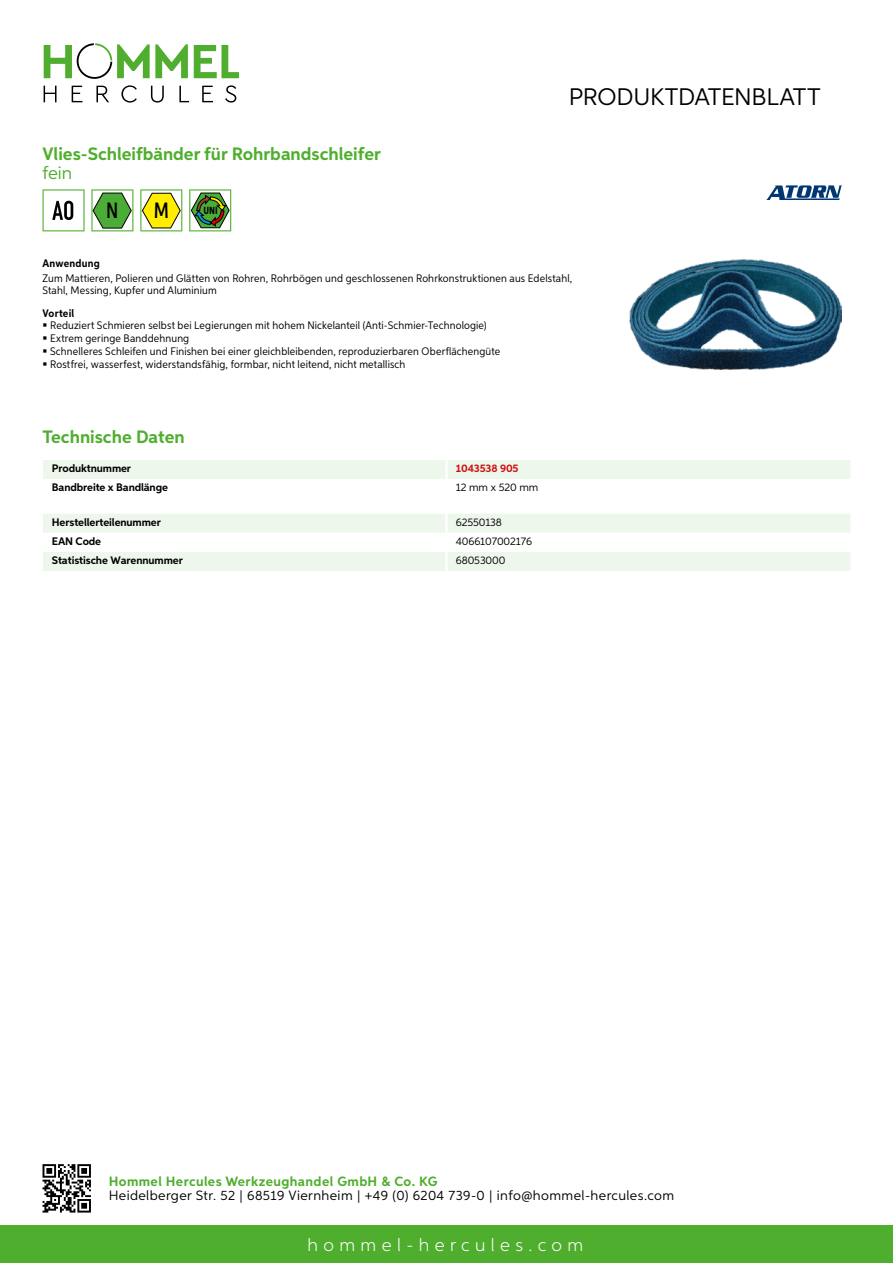
<style>
.page{position:relative;width:893px;height:1263px;background:#fff}
.page>*{position:absolute;margin:0;border:0;box-sizing:border-box;transform-origin:0 0}
.t1{font:24px "Aspira";letter-spacing:-.01em;color:#000}
.t2{font:500 22.2px "Aspira XX Nar";color:#000}
.t3{font:700 18px "Aspira";color:#50ae2f}
.t4{font:300 18px "Aspira";letter-spacing:.3em;color:#fff}
.t5{font:18px "Aspira";color:#50ae2f}
.t6{font:13.5px "Aspira";letter-spacing:.03em;color:#000}
.t7{font:700 13.5px "Aspira";letter-spacing:.03em;color:#50ae2f}
.t8{font:10.95px/12.8px "Aspira Nar";letter-spacing:.015em;color:#000}
.t9{font:700 10.95px "Aspira";letter-spacing:-.01em;color:#000}
.t10{font:10.95px "Aspira";letter-spacing:-.01em;color:#000}
.t11{font:700 10.95px "Aspira Nar";letter-spacing:.02em;color:#000}
.t12{font:700 10.95px "Aspira";letter-spacing:-.01em;color:#cd1013}
.t13{font:700 10.35px "Aspira XX Nar";color:#000}
</style>
<div class="page">
<div style="left:0;top:1226px;width:893px;height:37px;background:#50ae2f"></div>
<svg style="left:43px;top:1164px;width:48px;height:48px"></svg>
<svg style="left:194px;top:45px;width:45px;height:33px"></svg>
<svg style="left:44px;top:43px;width:144px;height:36px"></svg>
<svg style="left:44px;top:86px;width:13px;height:16px"></svg>
<svg style="left:72px;top:86px;width:10px;height:16px"></svg>
<svg style="left:96px;top:86px;width:13px;height:16px"></svg>
<svg style="left:121px;top:85px;width:16px;height:18px"></svg>
<svg style="left:151px;top:86px;width:13px;height:17px"></svg>
<svg style="left:179px;top:86px;width:10px;height:16px"></svg>
<svg style="left:202px;top:86px;width:11px;height:16px"></svg>
<svg style="left:225px;top:85px;width:11px;height:18px"></svg>
<div style="left:43px;top:460px;width:807px;height:19px;background:#eef7eb"></div>
<svg style="left:43px;top:514px;width:807px;height:57px"></svg>
<hr style="left:445px;top:552px;width:3px;height:19px;background:#fff">
<svg style="left:43px;top:189px;width:42px;height:42px"></svg>
<svg style="left:91px;top:189px;width:42px;height:42px"></svg>
<svg style="left:140px;top:189px;width:42px;height:42px"></svg>
<svg style="left:189px;top:189px;width:42px;height:42px"></svg>
<img style="left:629px;top:259px;width:213px;height:111px">
<svg style="left:766px;top:185px;width:76px;height:15px"></svg>
<h3 class="t3" style="left:43px;top:142px;width:340px">Vlies-Schleifbänder für Rohrbandschleifer</h3>
<h3 class="t5" style="left:43px;top:162px;width:31px">fein</h3>
<h2 class="t2" style="left:106px;top:197px;width:14px">N</h2>
<h2 class="t2" style="left:154px;top:197px;width:17px">M</h2>
<p class="t13" style="left:203px;top:205px;width:16px">UNI</p>
<h1 class="t1" style="left:569px;top:82px;width:253px">Produktdatenblatt</h1>
<p class="t11" style="left:43px;top:257px;width:59px">Anwendung</p>
<p class="t8" style="left:43px;top:273px;width:531px;line-height:12px">Zum Mattieren, Polieren und Glätten von Rohren, Rohrbögen und geschlossenen Rohrkonstruktionen aus Edelstahl,<br>Stahl, Messing, Kupfer und Aluminium</p>
<p class="t11" style="left:43px;top:306px;width:33px">Vorteil</p>
<p class="t8" style="left:50px;top:319px;width:452px">Reduziert Schmieren selbst bei Legierungen mit hohem Nickelanteil (Anti-Schmier-Technologie)<br>Extrem geringe Banddehnung<br>Schnelleres Schleifen und Finishen bei einer gleichbleibenden, reproduzierbaren Oberflächengüte Rostfrei, wasserfest, widerstandsfähig, formbar, nicht leitend, nicht metallisch</p>
<h3 class="t3" style="left:43px;top:426px;width:144px">Technische Daten</h3>
<p class="t9" style="left:52px;top:461px;width:81px">Produktnummer</p>
<p class="t12" style="left:456px;top:461px;width:64px">1043538 905</p>
<p class="t9" style="left:52px;top:481px;width:118px">Bandbreite x Bandlänge</p>
<p class="t10" style="left:456px;top:481px;width:84px">12 mm x 520 mm</p>
<p class="t9" style="left:52px;top:515px;width:111px">Herstellerteilenummer</p>
<p class="t10" style="left:456px;top:515px;width:48px">62550138</p>
<p class="t9" style="left:52px;top:534px;width:51px">EAN Code</p>
<p class="t10" style="left:456px;top:534px;width:78px">4066107002176</p>
<p class="t9" style="left:52px;top:553px;width:132px">Statistische Warennummer</p>
<p class="t10" style="left:456px;top:553px;width:51px">68053000</p>
<p class="t7" style="left:109px;top:1172px;width:330px">Hommel Hercules Werkzeughandel GmbH &amp; Co. KG</p>
<p class="t6" style="left:109px;top:1187px;width:567px">Heidelberger Str. 52 | 68519 Viernheim | +49 (0) 6204 739-0 | info@hommel-hercules.com</p>
<h3 class="t4" style="left:307px;top:1234px;width:277px">hommel-hercules.com</h3>
</div>
